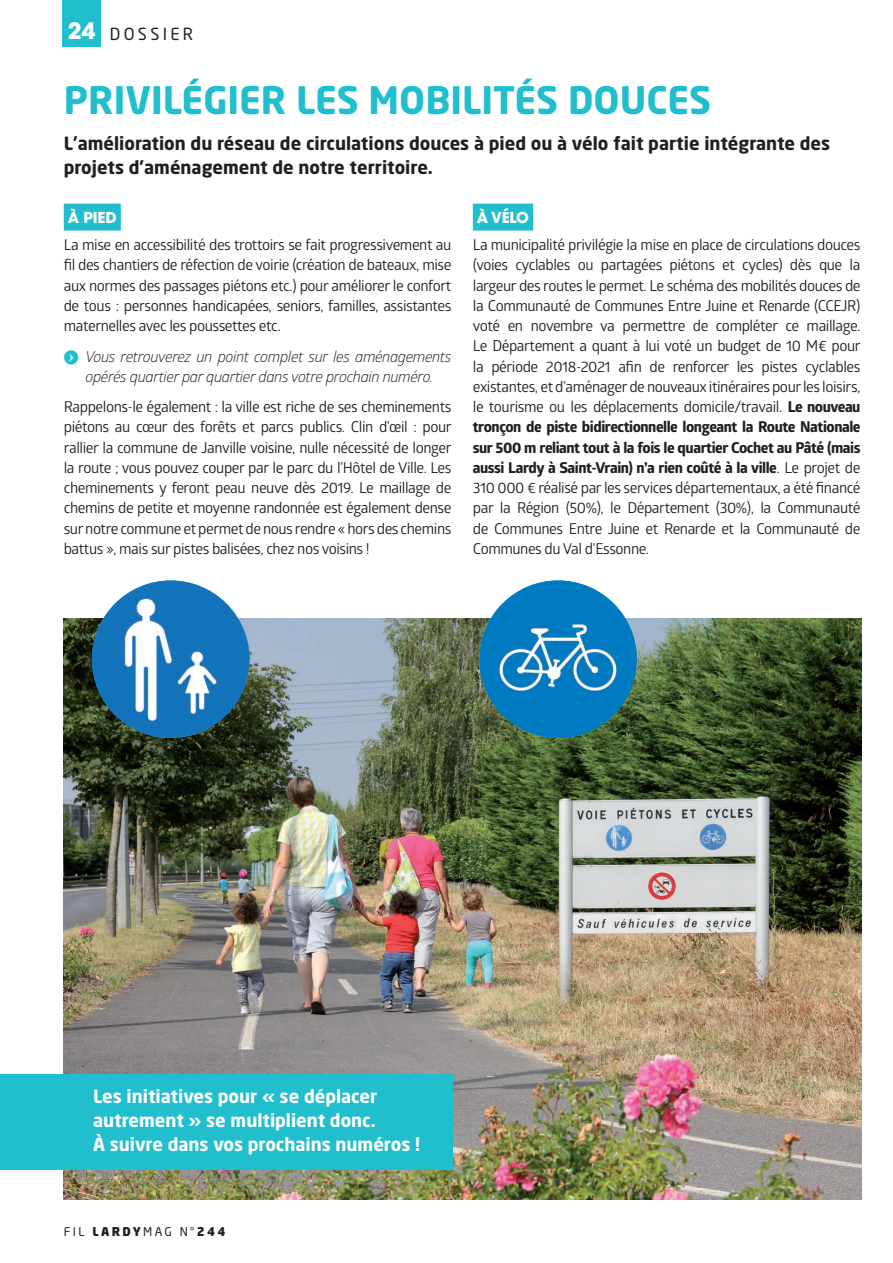
<style>
.page{position:relative;width:893px;height:1263px;background:#fff}
.page>*{position:absolute;margin:0;border:0;box-sizing:border-box;transform-origin:0 0}
.t1{font:700 37.5px "Neo Sans Pro Grk";color:#21bece}
.t2{font:700 18px/24px "Neo Sans Pro Grk";color:#231f20}
.t3{font:700 18px/24px "Neo Sans Pro Grk";color:#fff}
.t4{font:16.5px "Neo Sans Pro Grk";letter-spacing:.2em;color:#231f20}
.t5{font:15px/20.2px "Glober";letter-spacing:-.03em;color:#231f20;text-align:justify}
.t6{font:700 15px/20.2px "Globerx";letter-spacing:-.03em;color:#231f20;text-align:justify}
.t7{font:italic 15px/20.2px "Glober";letter-spacing:-.03em;color:#231f20;text-align:center}
.t8{font:700 15px "ITC Avant Garde Std";letter-spacing:-.01em;color:#fff}
.t9{font:12px "Neo Sans Pro Grk";letter-spacing:.2em;color:#231f20}
.s1{font-family:"ITC Avant Garde Std";font-weight:700;font-size:22.5px;color:#fff}
.s2{color:#21bece}
.s3{font-family:"Globerx";font-weight:700}
.s4{font-family:"Glober";font-weight:400}
.s5{font-weight:900}
</style>
<div class="page">
<div style="left:63px;top:0;width:38px;height:47px;background:#21bece"></div>
<img style="left:64px;top:619px;width:797px;height:580px">
<div style="left:64px;top:204px;width:57px;height:27px;background:#21bece"></div>
<div style="left:473px;top:204px;width:60px;height:27px;background:#21bece"></div>
<img style="left:479px;top:580px;width:158px;height:158px;border-radius:79px">
<img style="left:92px;top:580px;width:157px;height:158px;border-radius:79px">
<div style="left:0;top:1074px;width:453px;height:95px;background:#21bece"></div>
<p class="t4" style="left:68px;top:23px;width:127px"><span class="s1">24</span> DOSSIER</p>
<h1 class="t1" style="left:64px;top:76px;width:649px">PRIVILÉGIER LES MOBILITÉS DOUCES</h1>
<p class="t2" style="left:64px;top:131px;width:768px">L’amélioration du réseau de circulations douces à pied ou à vélo fait partie intégrante des projets d’aménagement de notre territoire.</p>
<p class="t8" style="left:68px;top:208px;width:50px">À PIED</p>
<p class="t8" style="left:477px;top:208px;width:53px">À VÉLO</p>
<p class="t5" style="left:64px;top:234px;width:389px">La mise en accessibilité des trottoirs se fait progressivement au fil des chantiers de réfection de voirie (création de bateaux, mise aux normes des passages piétons etc.) pour améliorer le confort de tous : personnes handicapées, seniors, familles, assistantes maternelles avec les poussettes etc.</p>
<p class="t7" style="left:64px;top:346px;width:389px"><span class="s2">◆</span> Vous retrouverez un point complet sur les aménagements opérés quartier par quartier dans votre prochain numéro.</p>
<p class="t5" style="left:64px;top:396px;width:390px">Rappelons-le également : la ville est riche de ses cheminements piétons au cœur des forêts et parcs publics. Clin d’œil : pour rallier la commune de Janville voisine, nulle nécessité de longer la route ; vous pouvez couper par le parc du l’Hôtel de Ville. Les cheminements y feront peau neuve dès 2019. Le maillage de chemins de petite et moyenne randonnée est également dense sur notre commune et permet de nous rendre « hors des chemins battus », mais sur pistes balisées, chez nos voisins !</p>
<p class="t5" style="left:473px;top:234px;width:389px">La municipalité privilégie la mise en place de circulations douces (voies cyclables ou partagées piétons et cycles) dès que la largeur des routes le permet. Le schéma des mobilités douces de la Communauté de Communes Entre Juine et Renarde (CCEJR) voté en novembre va permettre de compléter ce maillage.<br>Le Département a quant à lui voté un budget de 10 M€ pour la période 2018-2021 afin de renforcer les pistes cyclables existantes, et d’aménager de nouveaux itinéraires pour les loisirs, le tourisme ou les déplacements domicile/travail. <span class="s3">Le nouveau</span></p>
<p class="t6" style="left:473px;top:417px;width:389px">tronçon de piste bidirectionnelle longeant la Route Nationale sur 500 m reliant tout à la fois le quartier Cochet au Pâté (mais aussi Lardy à Saint-Vrain) n’a rien coûté à la ville<span class="s4">. Le projet de</span></p>
<p class="t5" style="left:473px;top:477px;width:389px">310 000 € réalisé par les services départementaux, a été financé par la Région (50%), le Département (30%), la Communauté de Communes Entre Juine et Renarde et la Communauté de Communes du Val d’Essonne.</p>
<p class="t3" style="left:93px;top:1084px;width:328px">Les initiatives pour « se déplacer autrement » se multiplient donc.<br>À suivre dans vos prochains numéros !</p>
<p class="t9" style="left:64px;top:1224px;width:163px">FIL <span class="s5">LARDY</span>MAG N°<span class="s5">244</span></p>
</div>
